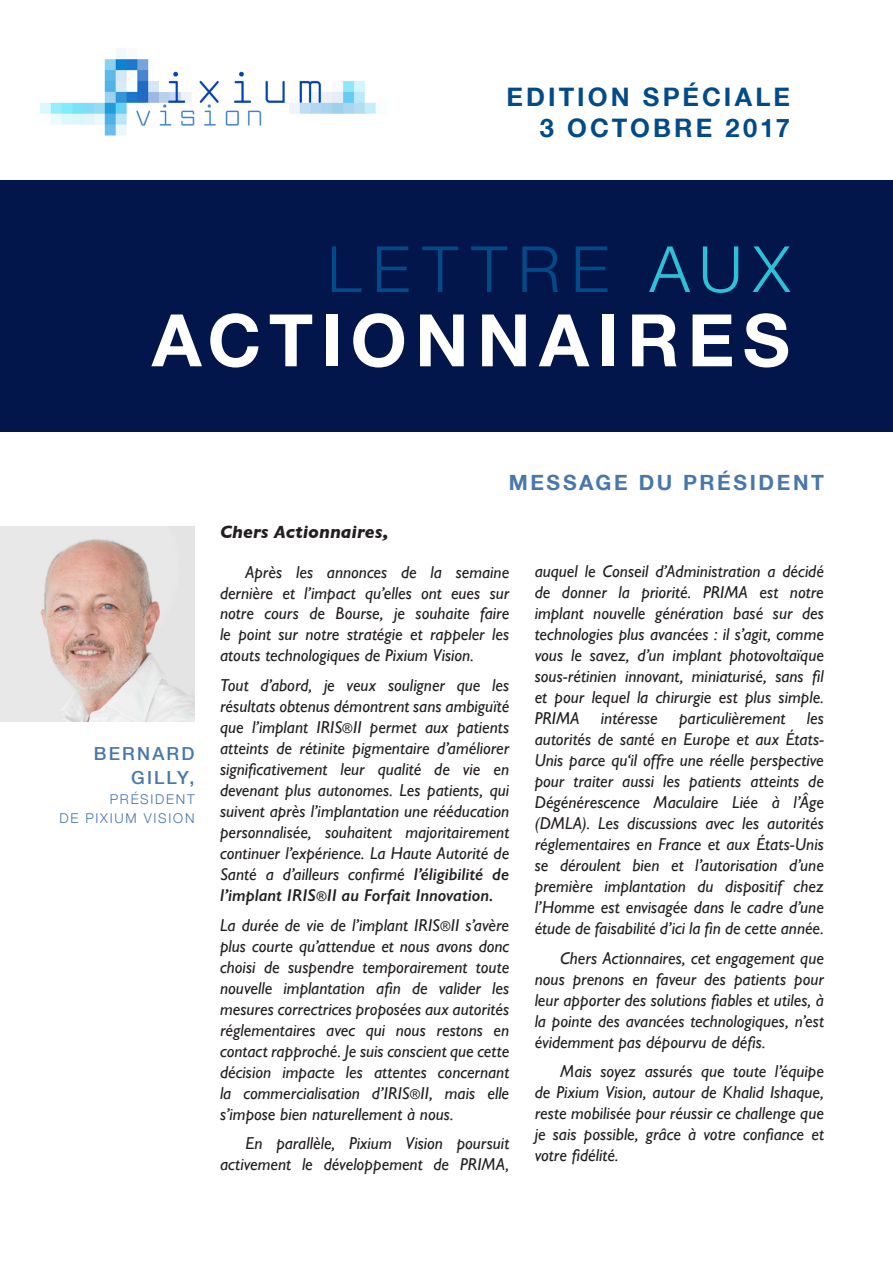
<style>
.page{position:relative;width:893px;height:1263px;background:#fff}
.page>*{position:absolute;margin:0;border:0;box-sizing:border-box;transform-origin:0 0}
.t1{font:700 72.45px "Helvetica Neue LT Com";letter-spacing:.115em;color:#fff}
.t2{font:300 63.75px "Helvetica Neue LT Com";letter-spacing:.17em;color:#034a88}
.t3{font:700 25.5px/30.6px "Helvetica Neue LT Com";letter-spacing:.12em;color:#034a88;text-align:right}
.t4{font:700 21px "Helvetica Neue LT Com";letter-spacing:.125em;color:#4977ab}
.t5{font:italic 700 18px "Gill Sans";color:#231f20}
.t6{font:500 18px/24px "Helvetica Neue LT Com";letter-spacing:.125em;color:#4977ab;text-align:right}
.t7{font:italic 17.25px/21px "Gill Sans";color:#231f20;text-align:justify}
.t8{font:300 13.5px/19.5px "Helvetica Neue LT Com";letter-spacing:.13em;color:#4977ab;text-align:right}
.s1{color:#2ec0d6}
.s2{font-size:13.5px}
.s3{font-weight:600}
.s4{font-weight:600;font-size:13.5px}
</style>
<div class="page">
<div style="left:0;top:181px;width:893px;height:251px;background:#03164c"></div>
<img style="left:0;top:526px;width:195px;height:196px">
<img style="left:40px;top:48px;width:336px;height:88px">
<h3 class="t3" style="left:506px;top:81px;width:285px">EDITION SPÉCIALE<br>3 OCTOBRE 2017</h3>
<h2 class="t2" style="left:327px;top:230px;width:464px">LETTRE <span class="s1">AUX</span></h2>
<h1 class="t1" style="left:152px;top:295px;width:639px">ACTIONNAIRES</h1>
<p class="t6" style="left:94px;top:741px;width:102px">BERNARD<br>GILLY,</p>
<p class="t8" style="left:59px;top:789px;width:137px">PRÉSIDENT<br>DE PIXIUM VISION</p>
<p class="t4" style="left:509px;top:469px;width:317px">MESSAGE DU PRÉSIDENT</p>
<p class="t5" style="left:220px;top:521px;width:170px">Chers Actionnaires,</p>
<p class="t7" style="left:220px;top:561px;width:291px;text-indent:26px">Après les annonces de la semaine dernière et l’impact qu’elles ont eues sur notre cours de Bourse, je souhaite faire le point sur notre stratégie et rappeler les atouts technologiques de Pixium Vision.</p>
<p class="t7" style="left:220px;top:675px;width:291px">Tout d’abord, je veux souligner que les résultats obtenus démontrent sans ambiguïté que l’implant IRIS<span class="s2">®</span>II permet aux patients atteints de rétinite pigmentaire d’améliorer significativement leur qualité de vie en devenant plus autonomes. Les patients, qui suivent après l’implantation une rééducation personnalisée, souhaitent majoritairement continuer l’expérience. La Haute Autorité de Santé a d’ailleurs confirmé <span class="s3">l’éligibilité de l’implant IRIS</span><span class="s4">®</span><span class="s3">II au Forfait Innovation.</span></p>
<p class="t7" style="left:220px;top:914px;width:291px">La durée de vie de l’implant IRIS<span class="s2">®</span>II s’avère plus courte qu’attendue et nous avons donc choisi de suspendre temporairement toute nouvelle implantation afin de valider les mesures correctrices proposées aux autorités réglementaires avec qui nous restons en contact rapproché. Je suis conscient que cette décision impacte les attentes concernant la commercialisation d’IRIS<span class="s2">®</span>II, mais elle s’impose bien naturellement à nous.</p>
<p class="t7" style="left:220px;top:1133px;width:291px;text-align:right">En parallèle, Pixium Vision poursuit activement le développement de PRIMA,</p>
<p class="t7" style="left:535px;top:561px;width:291px">auquel le Conseil d’Administration a décidé de donner la priorité. PRIMA est notre implant nouvelle génération basé sur des technologies plus avancées : il s’agit, comme vous le savez, d’un implant photovoltaïque sous-rétinien innovant, miniaturisé, sans fil et pour lequel la chirurgie est plus simple.<br>PRIMA intéresse particulièrement les autorités de santé en Europe et aux États-Unis parce qu‘il offre une réelle perspective pour traiter aussi les patients atteints de Dégénérescence Maculaire Liée à l’Âge (DMLA). Les discussions avec les autorités réglementaires en France et aux États-Unis se déroulent bien et l’autorisation d’une première implantation du dispositif chez l’Homme est envisagée dans le cadre d’une étude de faisabilité d’ici la fin de cette année.</p>
<p class="t7" style="left:535px;top:947px;width:291px;text-indent:26px">Chers Actionnaires, cet engagement que nous prenons en faveur des patients pour leur apporter des solutions fiables et utiles, à la pointe des avancées technologiques, n’est évidemment pas dépourvu de défis.</p>
<p class="t7" style="left:535px;top:1061px;width:291px;text-indent:26px">Mais soyez assurés que toute l’équipe de Pixium Vision, autour de Khalid Ishaque, reste mobilisée pour réussir ce challenge que je sais possible, grâce à votre confiance et votre fidélité.</p>
</div>
